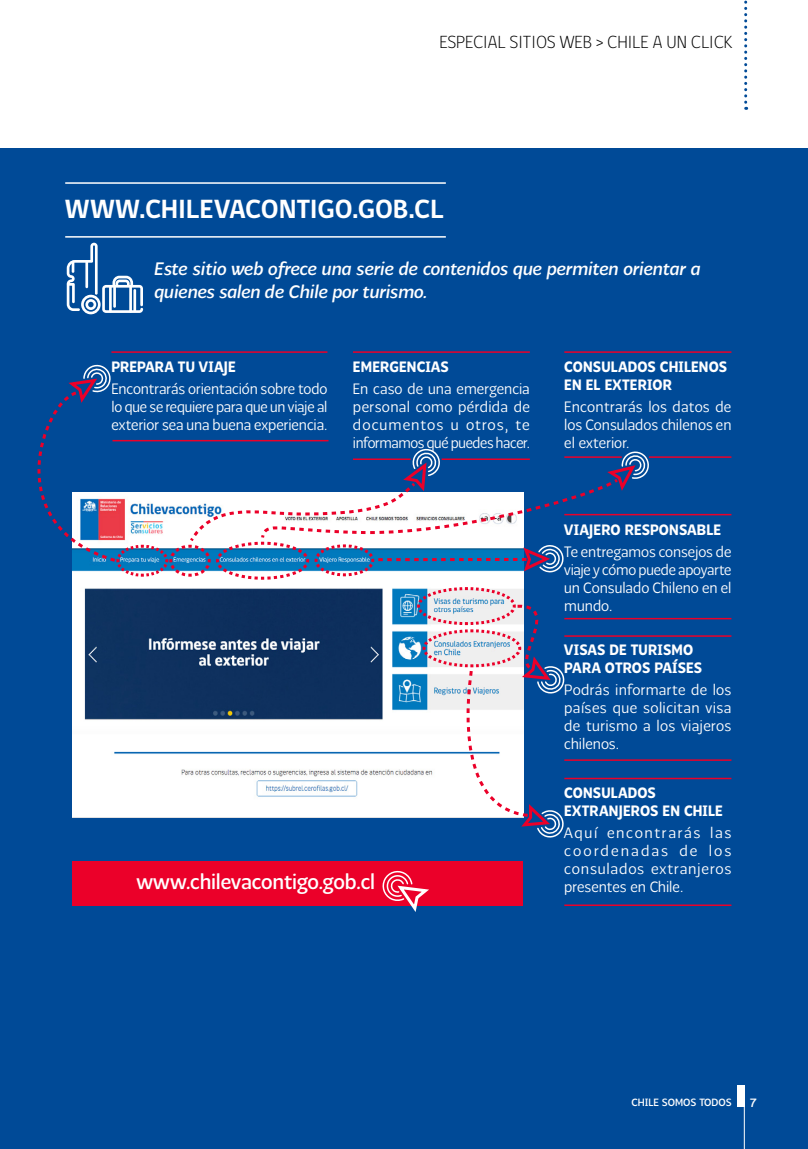
<style>
.page{position:relative;width:808px;height:1149px;background:#fff}
.page>*{position:absolute;margin:0;border:0;box-sizing:border-box;transform-origin:0 0}
.t1{font:700 27px "gob CL";letter-spacing:-.005em;color:#fff}
.t2{font:21px "Chilena";letter-spacing:-.005em;color:#fff;scale:.95 1}
.t3{font:italic 18px/22.5px "Chilena";color:#fff}
.t4{font:300 18px "gob CL";color:#000}
.t5{font:15px/18px "Chilena Fina";letter-spacing:.005em;color:#fff;text-align:justify;scale:.94 1}
.t6{font:15px/18px "Chilena Gruesa";letter-spacing:.015em;color:#fff;scale:.95 1}
.t7{font:15px/18px "Chilena Fina";letter-spacing:.005em;color:#fff;text-align:justify;scale:.96 1}
.t8{font:15px/18px "Chilena Fina";letter-spacing:.005em;color:#fff;text-align:justify;scale:.95 1}
.t9{font:15px/18px "Chilena Fina";letter-spacing:.005em;color:#fff;text-align:justify}
.t10{font:12px "Chilena";color:#fff}
.t11{font:10.5px "Chilena";color:#fff}
</style>
<div class="page">
<svg style="left:744px;top:0;width:3px;height:110px"></svg>
<div style="left:0;top:149px;width:808px;height:999px;background:#004a97"></div>
<hr style="left:111px;top:351px;width:216px;height:2px;background:#eb0029">
<hr style="left:353px;top:351px;width:177px;height:2px;background:#eb0029">
<hr style="left:564px;top:351px;width:167px;height:2px;background:#eb0029">
<hr style="left:564px;top:513px;width:167px;height:2px;background:#eb0029">
<hr style="left:564px;top:635px;width:167px;height:1px;background:#eb0029">
<hr style="left:564px;top:777px;width:167px;height:2px;background:#eb0029">
<hr style="left:564px;top:617px;width:167px;height:2px;background:#eb0029">
<hr style="left:564px;top:759px;width:167px;height:1px;background:#eb0029">
<hr style="left:564px;top:904px;width:167px;height:1px;background:#eb0029">
<hr style="left:649px;top:456px;width:82px;height:1px;background:#eb0029">
<hr style="left:65px;top:182px;width:381px;height:2px;background:#fff">
<hr style="left:65px;top:236px;width:381px;height:1px;background:#fff">
<div style="left:72px;top:861px;width:451px;height:44px;background:#eb0029"></div>
<svg style="left:67px;top:243px;width:76px;height:71px"></svg>
<hr style="left:85px;top:260px;width:3px;height:28px;background:#fff">
<svg style="left:379px;top:870px;width:51px;height:42px"></svg>
<svg style="left:37px;top:364px;width:614px;height:474px"></svg>
<div style="left:737px;top:1084px;width:7px;height:22px;background:#fff"></div>
<hr style="left:744px;top:1084px;width:1px;height:64px;background:#fff">
<p class="t4" style="left:439px;top:30px;width:294px">ESPECIAL SITIOS WEB &gt; CHILE A UN CLICK</p>
<h1 class="t1" style="left:65px;top:190px;width:380px">WWW.CHILEVACONTIGO.GOB.CL</h1>
<p class="t3" style="left:154px;top:257px;width:548px">Este sitio web ofrece una serie de contenidos que permiten orientar a quienes salen de Chile por turismo.</p>
<p class="t6" style="left:111px;top:357px;width:132px">PREPARA TU VIAJE</p>
<p class="t5" style="left:111px;top:379px;width:231px">Encontrarás orientación sobre todo lo que se requiere para que un viaje al exterior sea una buena experiencia.</p>
<p class="t6" style="left:353px;top:357px;width:103px">EMERGENCIAS</p>
<p class="t8" style="left:353px;top:379px;width:188px">En caso de una emergencia personal como pérdida de documentos u otros, te informamos qué puedes hacer.</p>
<h2 class="t2" style="left:137px;top:868px;width:252px">www.chilevacontigo.gob.cl</h2>
<p class="t6" style="left:564px;top:357px;width:173px">CONSULADOS CHILENOS<br>EN EL EXTERIOR</p>
<p class="t7" style="left:564px;top:397px;width:176px">Encontrarás los datos de los Consulados chilenos en el exterior.</p>
<p class="t6" style="left:564px;top:520px;width:166px">VIAJERO RESPONSABLE</p>
<p class="t5" style="left:564px;top:542px;width:179px">Te entregamos consejos de viaje y cómo puede apoyarte un Consulado Chileno en el mundo.</p>
<p class="t6" style="left:564px;top:640px;width:147px">VISAS DE TURISMO<br>PARA OTROS PAÍSES</p>
<p class="t7" style="left:564px;top:680px;width:176px">Podrás informarte de los países que solicitan visa de turismo a los viajeros chilenos.</p>
<p class="t6" style="left:564px;top:783px;width:168px">CONSULADOS<br>EXTRANJEROS EN CHILE</p>
<p class="t9" style="left:564px;top:823px;width:169px">Aquí encontrarás las coordenadas de los consulados extranjeros presentes en Chile.</p>
<p class="t11" style="left:632px;top:1095px;width:102px">CHILE SOMOS TODOS</p>
<p class="t10" style="left:750px;top:1095px;width:9px">7</p>
</div>
